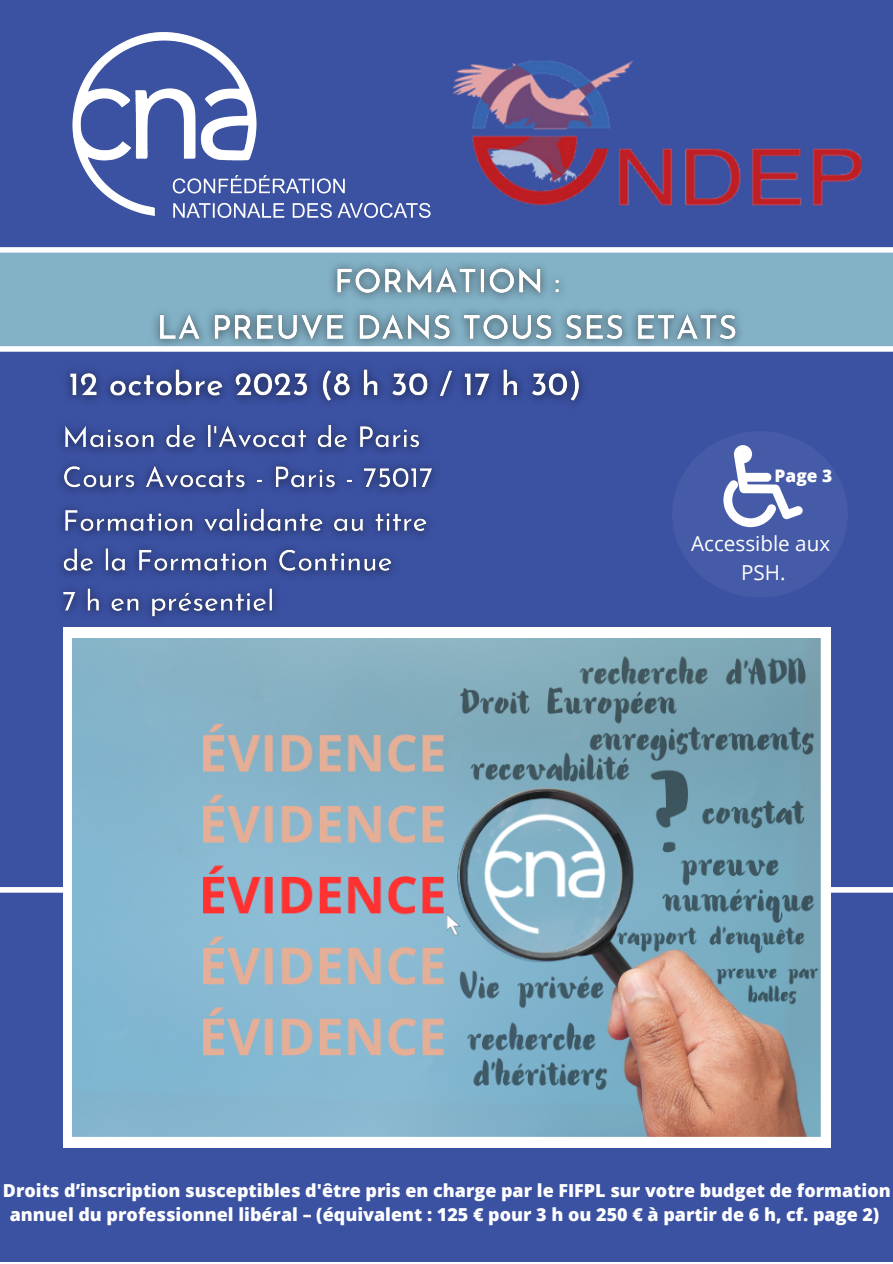
<style>
.page{position:relative;width:893px;height:1264px;background:#fff}
.page>*{position:absolute;margin:0;border:0;box-sizing:border-box;transform-origin:0 0}
.t1{font:20.7px "Open Sans";color:#fff}
.t2{font:800 18px/24.8px "Open Sans";color:#fff;text-align:center}
.t3{font:800 17.25px "Open Sans";color:#fff}
</style>
<div class="page">
<div style="left:0;top:0;width:892px;height:1262px;background:#3b51a2"></div>
<hr style="left:0;top:1261px;width:892px;height:1px;background:#fff">
<img style="left:72px;top:32px;width:359px;height:186px">
<div style="left:0;top:887px;width:892px;height:5px;background:#fff"></div>
<div style="left:0;top:253px;width:892px;height:93px;background:#83b1c6"></div>
<div style="left:63px;top:627px;width:767px;height:520px;background:#fff"></div>
<img style="left:60px;top:264px;width:680px;height:355px">
<div style="left:0;top:346px;width:892px;height:6px;background:#fff"></div>
<div style="left:0;top:247px;width:892px;height:6px;background:#fff"></div>
<img style="left:72px;top:638px;width:748px;height:498px">
<svg style="left:672px;top:431px;width:175px;height:166px;fill:#465ba7"></svg>
<img style="left:453px;top:60px;width:409px;height:146px">
<p class="t3" style="left:774px;top:463px;width:59px">Page 3</p>
<p class="t1" style="left:691px;top:529px;width:140px">Accessible aux</p>
<p class="t1" style="left:741px;top:557px;width:46px">PSH.</p>
<p class="t2" style="left:3px;top:1177px;width:889px">Droits d’inscription susceptibles d'être pris en charge par le FIFPL sur votre budget de formation annuel du professionnel libéral – (équivalent : 125 € pour 3 h ou 250 € à partir de 6 h, cf. page 2)</p>
</div>
